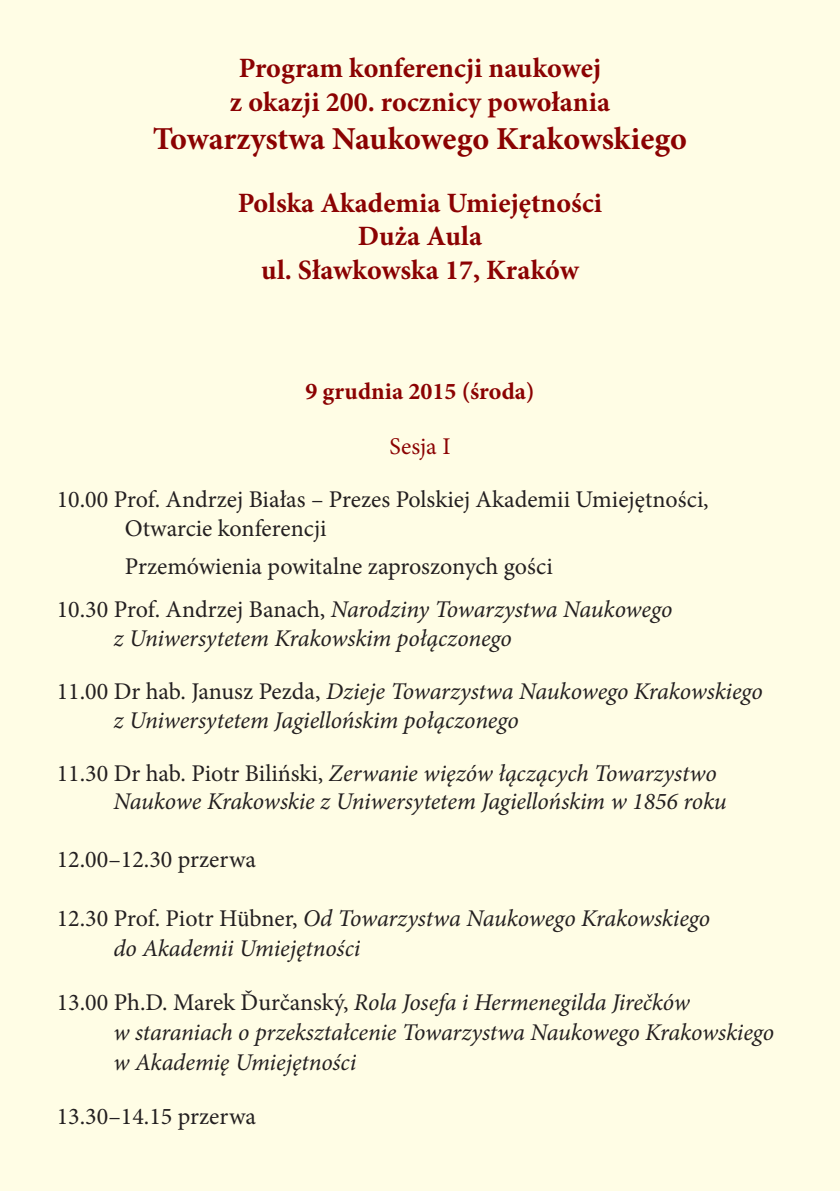
<style>
.page{position:relative;width:840px;height:1191px;background:#fff}
.page>*{position:absolute;margin:0;border:0;box-sizing:border-box;transform-origin:0 0}
.t1{font:700 32px "Minion Pro";color:#8b0202}
.t2{font:700 28px/33.6px "Minion Pro";color:#8b0202;text-align:center}
.t3{font:italic 24px/30px "Minion Pro";letter-spacing:-.005em;color:#231f20}
.t4{font:24px/28.8px "Minion Pro";color:#231f20}
.t5{font:700 24px "Minion Pro";color:#8b0202}
.t6{font:24px "Minion Pro";color:#8b0202}
.s1{font-style:italic}
.s2{font-style:normal}
.s3{font-family:"Times New Roman";font-style:normal}
</style>
<div class="page">
<div style="left:0;top:0;width:839px;height:1191px;background:#fffde5"></div>
<p class="t2" style="left:230px;top:51px;width:381px">Program konferencji naukowej z okazji 200. rocznicy powołania</p>
<h1 class="t1" style="left:153px;top:116px;width:535px">Towarzystwa Naukowego Krakowskiego</h1>
<p class="t2" style="left:238px;top:185px;width:365px">Polska Akademia Umiejętności<br>Duża Aula<br>ul. Sławkowska 17, Kraków</p>
<p class="t5" style="left:305px;top:374px;width:230px">9 grudnia 2015 (środa)</p>
<p class="t6" style="left:389px;top:430px;width:62px">Sesja I</p>
<p class="t4" style="left:125px;top:485px;width:585px;text-indent:-68px">10.00 Prof. Andrzej Białas – Prezes Polskiej Akademii Umiejętności,<br>Otwarcie konferencji</p>
<p class="t4" style="left:57px;top:545px;width:617px;line-height:43.2px;text-indent:68px">Przemówienia powitalne zaproszonych gości<br>10.30 Prof. Andrzej Banach, <span class="s1">Narodziny Towarzystwa Naukowego</span></p>
<p class="t3" style="left:113px;top:623px;width:399px">z Uniwersytetem Krakowskim połączonego</p>
<p class="t3" style="left:113px;top:677px;width:650px;line-height:28.8px;text-indent:-57px"><span class="s2">11.00 Dr hab. Janusz Pezda,</span> Dzieje Towarzystwa Naukowego Krakowskiego z Uniwersytetem Jagiellońskim połączonego</p>
<p class="t3" style="left:113px;top:758px;width:614px;line-height:28.8px;text-indent:-57px"><span class="s2">11.30 Dr hab. Piotr Biliński,</span> Zerwanie więzów łączących Towarzystwo<br>Naukowe Krakowskie z Uniwersytetem Jagiellońskim w 1856 roku</p>
<p class="t4" style="left:57px;top:845px;width:201px">12.00–12.30 przerwa</p>
<p class="t3" style="left:113px;top:903px;width:597px;text-indent:-57px"><span class="s2">12.30 Prof. Piotr H</span><span class="s3">ü</span><span class="s2">bner,</span> Od Towarzystwa Naukowego Krakowskiego do Akademii Umiejętności</p>
<p class="t3" style="left:113px;top:987px;width:661px;text-indent:-57px"><span class="s2">13.00 Ph.D. Marek Ďurčanský,</span> Rola Josefa i Hermenegilda Jirečków<br>w staraniach o przekształcenie Towarzystwa Naukowego Krakowskiego w Akademię Umiejętności</p>
<p class="t4" style="left:57px;top:1102px;width:201px">13.30–14.15 przerwa</p>
</div>
